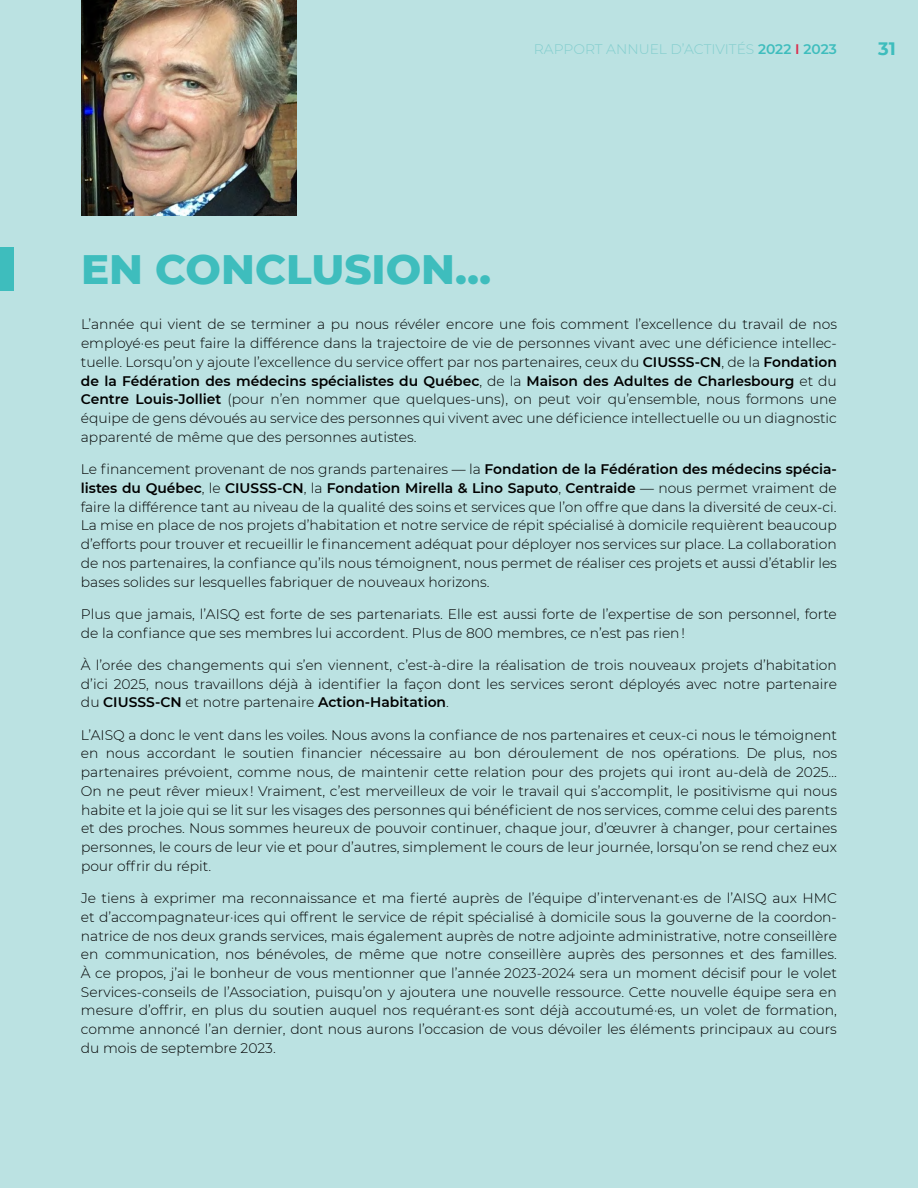
<style>
.page{position:relative;width:918px;height:1188px;background:#bbe2e2}
.page>*{position:absolute;margin:0;border:0;box-sizing:border-box;transform-origin:0 0}
.t1{font:800 42px "Montserrat";color:#3ebdbd}
.t2{font:700 18px "Montserrat";color:#3ebdbd}
.t3{font:300 13.8px/18.8px "Montserrat";color:#000;text-align:justify}
.t4{font:600 13.8px/18.8px "Montserrat";color:#000}
.t5{font:300 13.8px "Montserrat";color:#83cece}
.s1{font-weight:600;color:#3ebdbd}
.s2{font-weight:600;color:#d9304f}
.s3{font-weight:600}
.s4{font-weight:300}
</style>
<div class="page">
<div style="left:0;top:247px;width:14px;height:44px;background:#3ebdbd"></div>
<img style="left:81px;top:0;width:216px;height:216px">
<p class="t5" style="left:534px;top:40px;width:305px">Rapport annuel d’activités <span class="s1">2022</span> <span class="s2">I</span> <span class="s1">2023</span></p>
<h2 class="t2" style="left:878px;top:36px;width:19px">31</h2>
<h1 class="t1" style="left:81px;top:238px;width:412px">EN CONCLUSION…</h1>
<p class="t3" style="left:81px;top:315px;width:758px">L’année qui vient de se terminer a pu nous révéler encore une fois comment l’excellence du travail de nos employé·es peut faire la différence dans la trajectoire de vie de personnes vivant avec une déficience intellec&shy;tuelle. Lorsqu’on y ajoute l’excellence du service offert par nos partenaires, ceux du <span class="s3">CIUSSS</span></p>
<p class="t3" style="left:81px;top:352px;width:758px;text-indent:614px"><span class="s3">-CN</span> , de la <span class="s3">Fondation de la Fédération des médecins spécialistes du Québec</span>, de la <span class="s3">M aison des Adultes de Charlesbourg</span> et du <span class="s3">Centre Louis-Jolliet</span> (pour n’en nommer que quelques-uns), on peut voir qu’ensemble, nous formons une équipe de gens dévoués au service des personnes qui vivent avec une déficience intellectuelle ou un diagnostic apparenté de même que des personnes autistes.</p>
<p class="t4" style="left:81px;top:459px;width:758px"><span class="s4">Le financement provenant de nos grands partenaires — la</span> Fondation de la Fédération des médecins spécia&shy;listes du Québec<span class="s4">, le</span> CIUSSS</p>
<p class="t3" style="left:81px;top:478px;width:758px;text-indent:196px"><span class="s3">-CN</span> , la <span class="s3">Fondation M irella &amp; Lino Saputo</span>, <span class="s3">Centraide</span> — nous permet vraiment de faire la différence tant au niveau de la qualité des soins et services que l’on offre que dans la diversité de ceux-ci.<br>La mise en place de nos projets d’habitation et notre service de répit spécialisé à domicile requièrent beaucoup d’efforts pour trouver et recueillir le financement adéquat pour déployer nos services sur place. La collaboration de nos partenaires, la confiance qu’ils nous témoignent, nous permet de réaliser ces projets et aussi d’établir les bases solides sur lesquelles fabriquer de nouveaux horizons.</p>
<p class="t3" style="left:81px;top:604px;width:757px">P lus que jamais, l’AISQ est forte de ses partenariats. E lle est aussi forte de l’expertise de son personnel, forte de la confiance que ses membres lui accordent. Plus de 800 membres, ce n’est pas rien !</p>
<p class="t3" style="left:81px;top:655px;width:758px">À l’orée des changements qui s’en viennent, c’est-à-dire la réalisation de trois nouveaux projets d’habitation d’ici 2025, nous travaillons déjà à identifier la façon dont les services seront déployés avec notre partenaire du <span class="s3">CIUSSS</span></p>
<p class="t4" style="left:155px;top:692px;width:295px">-CN <span class="s4">et notre partenaire</span> Action-Habitation<span class="s4">.</span></p>
<p class="t3" style="left:81px;top:725px;width:758px">L’AISQ a donc le vent dans les voiles. Nous avons la confiance de nos partenaires et ceux-ci nous le témoignent en nous accordant le soutien financier nécessaire au bon déroulement de nos opérations. De plus, nos partenaires prévoient, comme nous, de maintenir cette relation pour des projets qui iront au-delà de 2025… On ne peut rêver mieux ! Vraiment, c’est merveilleux de voir le travail qui s’accomplit, le positivisme qui nous habite et la joie qui se lit sur les visages des personnes qui bénéficient de nos services, comme celui des parents et des proches. Nous sommes heureux de pouvoir continuer, chaque jour, d’œuvrer à changer, pour certaines personnes, le cours de leur vie et pour d’autres, simplement le cours de leur journée, lorsqu’on se rend chez eux pour offrir du répit.</p>
<p class="t3" style="left:81px;top:888px;width:758px">Je tiens à exprimer ma reconnaissance et ma fierté auprès de l’équipe d’intervenant·es de l’AISQ aux HMC et d’accompagnateur·ices qui offrent le service de répit spécialisé à domicile sous la gouverne de la coordon&shy;natrice de nos deux grands services, mais également auprès de notre adjointe administrative, notre conseillère en communication, nos bénévoles, de même que notre conseillère auprès des personnes et des familles.<br>À ce propos, j’ai le bonheur de vous mentionner que l’année 2023-2024 sera un moment décisif pour le volet Services-conseils de l’Association, puisqu’on y ajoutera une nouvelle ressource. Cette nouvelle équipe sera en mesure d’offrir, en plus du soutien auquel nos requérant·es sont déjà accoutumé·es, un volet de formation, comme annoncé l’an dernier, dont nous aurons l’occasion de vous dévoiler les éléments principaux au cours du mois de septembre 2023.</p>
</div>
